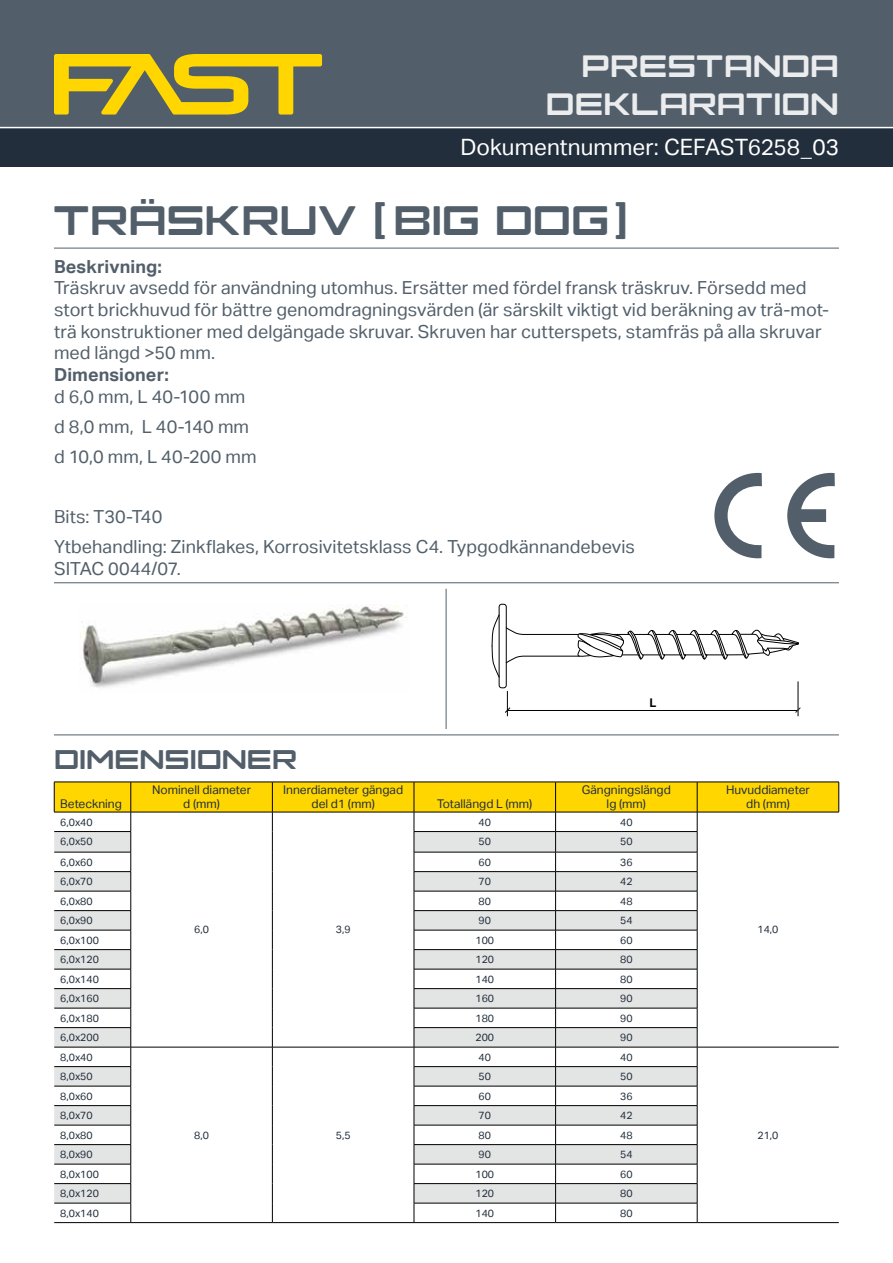
<style>
.page{position:relative;width:893px;height:1263px;background:#fff}
.page>*{position:absolute;margin:0;border:0;box-sizing:border-box;transform-origin:0 0}
.t1{font:800 48px "Ginza";letter-spacing:-.005em;color:#525f6a}
.t2{font:800 36px/37.5px "Ginza";letter-spacing:-.005em;color:#ebecee;text-align:right}
.t3{font:800 31.5px "Ginza";letter-spacing:-.005em;color:#525f6a}
.t4{font:22.5px "Aktiv Grotesk";color:#fff}
.t5{font:18px/21.6px "Aktiv Grotesk";letter-spacing:.005em;color:#525f6a}
.t6{font:700 18px "Aktiv Grotesk";letter-spacing:.005em;color:#525f6a}
.t7{font:12px/14.4px "Aktiv Grotesk";color:#222e3b;text-align:center}
.t8{font:700 12px "Aktiv Grotesk";color:#000}
.t9{font:10.5px "Aktiv Grotesk";color:#222e3b}
</style>
<div class="page">
<div style="left:0;top:0;width:893px;height:128px;background:#525f6a"></div>
<div style="left:0;top:128px;width:893px;height:39px;background:#222e3b"></div>
<svg style="left:54px;top:54px;width:268px;height:61px"></svg>
<hr style="left:0;top:127px;width:893px;height:1px;background:#fff">
<hr style="left:54px;top:582px;width:785px;height:1px;background:#525f6a">
<hr style="left:54px;top:248px;width:785px;height:1px;background:#525f6a">
<hr style="left:54px;top:734px;width:785px;height:1px;background:#525f6a">
<hr style="left:446px;top:589px;width:1px;height:140px;background:#525f6a">
<svg style="left:54px;top:783px;width:785px;height:439px"></svg>
<hr style="left:54px;top:1222px;width:77px;height:1px;background:#000">
<hr style="left:131px;top:1222px;width:141px;height:1px;background:#000">
<hr style="left:272px;top:1222px;width:142px;height:1px;background:#000">
<hr style="left:414px;top:1222px;width:142px;height:1px;background:#000">
<hr style="left:556px;top:1222px;width:141px;height:1px;background:#000">
<hr style="left:697px;top:1222px;width:142px;height:1px;background:#000">
<hr style="left:54px;top:782px;width:77px;height:1px;background:#000">
<hr style="left:54px;top:782px;width:1px;height:30px;background:#000">
<hr style="left:131px;top:782px;width:141px;height:1px;background:#000">
<hr style="left:131px;top:782px;width:1px;height:30px;background:#000">
<hr style="left:272px;top:782px;width:142px;height:1px;background:#000">
<hr style="left:272px;top:782px;width:1px;height:30px;background:#000">
<hr style="left:414px;top:782px;width:142px;height:1px;background:#000">
<hr style="left:414px;top:782px;width:1px;height:30px;background:#000">
<hr style="left:556px;top:782px;width:141px;height:1px;background:#000">
<hr style="left:555px;top:782px;width:1px;height:30px;background:#000">
<hr style="left:697px;top:782px;width:142px;height:1px;background:#000">
<hr style="left:697px;top:782px;width:1px;height:30px;background:#000">
<hr style="left:54px;top:812px;width:77px;height:1px;background:#000">
<hr style="left:131px;top:812px;width:141px;height:1px;background:#000">
<hr style="left:272px;top:812px;width:142px;height:1px;background:#000">
<hr style="left:414px;top:812px;width:142px;height:1px;background:#000">
<hr style="left:556px;top:812px;width:141px;height:1px;background:#000">
<hr style="left:697px;top:812px;width:142px;height:1px;background:#000">
<hr style="left:838px;top:782px;width:1px;height:30px;background:#000">
<svg style="left:714px;top:473px;width:48px;height:85px"></svg>
<svg style="left:787px;top:473px;width:48px;height:85px"></svg>
<img style="left:79px;top:604px;width:328px;height:84px">
<div style="left:499px;top:604px;width:8px;height:84px;border:1px solid #000;border-radius:3px"></div>
<svg style="left:491px;top:614px;width:308px;height:64px"></svg>
<hr style="left:508px;top:710px;width:290px;height:1px;background:#000">
<hr style="left:798px;top:681px;width:1px;height:35px;background:#000">
<svg style="left:795px;top:706px;width:6px;height:8px"></svg>
<svg style="left:505px;top:691px;width:6px;height:25px"></svg>
<h2 class="t2" style="left:546px;top:46px;width:294px">PRESTANDA<br>DEKLARATION</h2>
<p class="t4" style="left:460px;top:134px;width:380px">Dokumentnummer: CEFAST6258_03</p>
<h1 class="t1" style="left:54px;top:189px;width:575px">TRÄSKRUV [BIG DOG]</h1>
<p class="t6" style="left:54px;top:255px;width:110px">Beskrivning:</p>
<p class="t5" style="left:54px;top:277px;width:777px">Träskruv avsedd för användning utomhus. Ersätter med fördel fransk träskruv. Försedd med stort brickhuvud för bättre genomdragningsvärden (är särskilt viktigt vid beräkning av trä-mot&shy;trä konstruktioner med delgängade skruvar. Skruven har cutterspets, stamfräs på alla skruvar med längd &gt;50 mm.</p>
<p class="t6" style="left:54px;top:364px;width:116px">Dimensioner:</p>
<p class="t5" style="left:54px;top:381px;width:204px;line-height:30.2px">d 6,0 mm, L 40-100 mm d 8,0 mm, L 40-140 mm d 10,0 mm, L 40-200 mm</p>
<p class="t5" style="left:54px;top:502px;width:582px;line-height:30.2px">Bits: T30-T40<br>Ytbehandling: Zinkflakes, Korrosivitetsklass C4. Typgodkännandebevis</p>
<p class="t5" style="left:54px;top:558px;width:128px">SITAC 0044/07.</p>
<p class="t8" style="left:649px;top:695px;width:8px">L</p>
<h3 class="t3" style="left:54px;top:738px;width:245px">DIMENSIONER</h3>
<p class="t7" style="left:60px;top:797px;width:63px">Beteckning</p>
<p class="t7" style="left:152px;top:782px;width:101px">Nominell diameter d (mm)</p>
<p class="t7" style="left:283px;top:782px;width:122px">Innerdiameter gängad del d1 (mm)</p>
<p class="t9" style="left:60px;top:816px;width:34px">6,0x40</p>
<p class="t7" style="left:437px;top:797px;width:97px">Totallängd L (mm)</p>
<p class="t7" style="left:582px;top:782px;width:91px">Gängningslängd lg (mm)</p>
<p class="t7" style="left:726px;top:782px;width:85px">Huvuddiameter dh (mm)</p>
<p class="t9" style="left:479px;top:816px;width:14px">40</p>
<p class="t9" style="left:620px;top:816px;width:14px">40</p>
<p class="t9" style="left:60px;top:835px;width:34px">6,0x50</p>
<p class="t9" style="left:479px;top:835px;width:14px">50</p>
<p class="t9" style="left:620px;top:835px;width:14px">50</p>
<p class="t9" style="left:60px;top:856px;width:34px">6,0x60</p>
<p class="t9" style="left:479px;top:856px;width:14px">60</p>
<p class="t9" style="left:620px;top:856px;width:14px">36</p>
<p class="t9" style="left:60px;top:875px;width:34px">6,0x70</p>
<p class="t9" style="left:479px;top:875px;width:14px">70</p>
<p class="t9" style="left:620px;top:875px;width:14px">42</p>
<p class="t9" style="left:60px;top:895px;width:34px">6,0x80</p>
<p class="t9" style="left:479px;top:895px;width:14px">80</p>
<p class="t9" style="left:620px;top:895px;width:14px">48</p>
<p class="t9" style="left:60px;top:914px;width:34px">6,0x90</p>
<p class="t9" style="left:479px;top:914px;width:14px">90</p>
<p class="t9" style="left:620px;top:914px;width:14px">54</p>
<p class="t9" style="left:60px;top:934px;width:40px">6,0x100</p>
<p class="t9" style="left:475px;top:934px;width:20px">100</p>
<p class="t9" style="left:620px;top:934px;width:14px">60</p>
<p class="t9" style="left:60px;top:953px;width:40px">6,0x120</p>
<p class="t9" style="left:475px;top:953px;width:20px">120</p>
<p class="t9" style="left:620px;top:953px;width:14px">80</p>
<p class="t9" style="left:60px;top:973px;width:40px">6,0x140</p>
<p class="t9" style="left:475px;top:973px;width:20px">140</p>
<p class="t9" style="left:620px;top:973px;width:14px">80</p>
<p class="t9" style="left:60px;top:992px;width:40px">6,0x160</p>
<p class="t9" style="left:475px;top:992px;width:20px">160</p>
<p class="t9" style="left:620px;top:992px;width:14px">90</p>
<p class="t9" style="left:60px;top:1012px;width:40px">6,0x180</p>
<p class="t9" style="left:475px;top:1012px;width:20px">180</p>
<p class="t9" style="left:620px;top:1012px;width:14px">90</p>
<p class="t9" style="left:60px;top:1031px;width:40px">6,0x200</p>
<p class="t9" style="left:475px;top:1031px;width:20px">200</p>
<p class="t9" style="left:620px;top:1031px;width:14px">90</p>
<p class="t9" style="left:60px;top:1051px;width:34px">8,0x40</p>
<p class="t9" style="left:194px;top:923px;width:16px">6,0</p>
<p class="t9" style="left:336px;top:923px;width:16px">3,9</p>
<p class="t9" style="left:479px;top:1051px;width:14px">40</p>
<p class="t9" style="left:620px;top:1051px;width:14px">40</p>
<p class="t9" style="left:60px;top:1070px;width:34px">8,0x50</p>
<p class="t9" style="left:479px;top:1070px;width:14px">50</p>
<p class="t9" style="left:620px;top:1070px;width:14px">50</p>
<p class="t9" style="left:60px;top:1090px;width:34px">8,0x60</p>
<p class="t9" style="left:479px;top:1090px;width:14px">60</p>
<p class="t9" style="left:620px;top:1090px;width:14px">36</p>
<p class="t9" style="left:60px;top:1109px;width:34px">8,0x70</p>
<p class="t9" style="left:479px;top:1109px;width:14px">70</p>
<p class="t9" style="left:620px;top:1109px;width:14px">42</p>
<p class="t9" style="left:60px;top:1129px;width:34px">8,0x80</p>
<p class="t9" style="left:479px;top:1129px;width:14px">80</p>
<p class="t9" style="left:620px;top:1129px;width:14px">48</p>
<p class="t9" style="left:60px;top:1148px;width:34px">8,0x90</p>
<p class="t9" style="left:479px;top:1148px;width:14px">90</p>
<p class="t9" style="left:620px;top:1148px;width:14px">54</p>
<p class="t9" style="left:60px;top:1168px;width:40px">8,0x100</p>
<p class="t9" style="left:475px;top:1168px;width:20px">100</p>
<p class="t9" style="left:620px;top:1168px;width:14px">60</p>
<p class="t9" style="left:60px;top:1187px;width:40px">8,0x120</p>
<p class="t9" style="left:475px;top:1187px;width:20px">120</p>
<p class="t9" style="left:620px;top:1187px;width:14px">80</p>
<p class="t9" style="left:60px;top:1207px;width:40px">8,0x140</p>
<p class="t9" style="left:475px;top:1207px;width:20px">140</p>
<p class="t9" style="left:620px;top:1207px;width:14px">80</p>
<p class="t9" style="left:194px;top:1129px;width:16px">8,0</p>
<p class="t9" style="left:336px;top:1129px;width:16px">5,5</p>
<p class="t9" style="left:757px;top:923px;width:22px">14,0</p>
<p class="t9" style="left:757px;top:1129px;width:22px">21,0</p>
</div>
